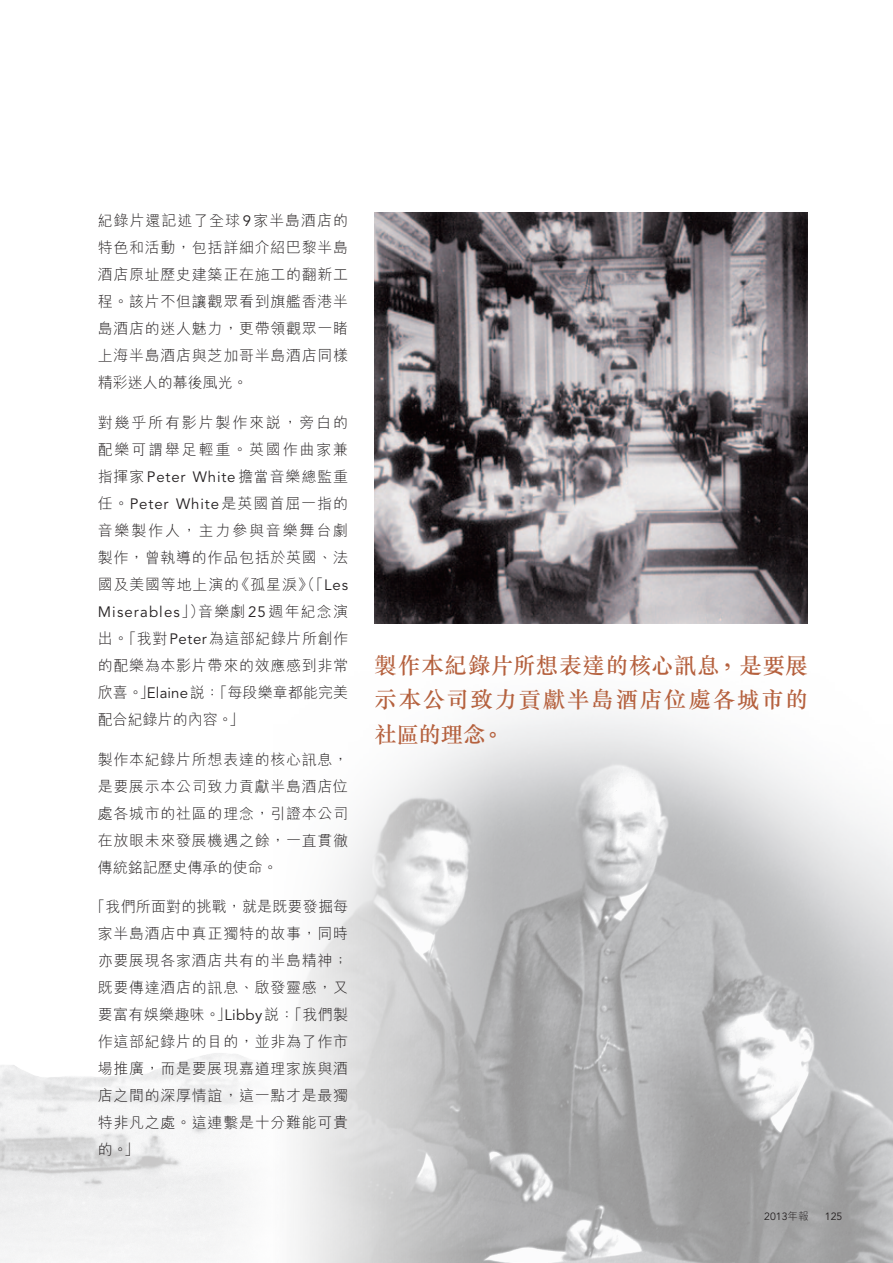
<style>
.page{position:relative;width:893px;height:1263px;background:#fff}
.page>*{position:absolute;margin:0;border:0;box-sizing:border-box;transform-origin:0 0}
.C_Call_out{font:500 22.5px/34.5px "M Sung HK";letter-spacing:.05em;color:#b5613e;text-align:justify}
.C_Body{font:300 15px/27px "M Hei HK";letter-spacing:.045em;color:#231f20;text-align:justify}
.t1{font:10.5px "Avenir";color:#231f20}
.s1{font-family:"Avenir";font-weight:400}
.s2{font-family:"M Hei HK";font-weight:300}
</style>
<div class="page">
<img style="left:296px;top:712px;width:597px;height:551px">
<img style="left:374px;top:213px;width:434px;height:411px">
<img style="left:0;top:1035px;width:317px;height:228px">
<p class="C_Body" style="left:98px;top:206px;width:252px">紀錄片還記述了全球<span class="s1">9</span>家半島酒店的特色和活動，包括詳細介紹巴黎半島酒店原址歷史建築正在施工的翻新工程。該片不但讓觀眾看到旗艦香港半島酒店的迷人魅力，更帶領觀眾一睹上海半島酒店與芝加哥半島酒店同樣精彩迷人的幕後風光。</p>
<p class="C_Body" style="left:98px;top:408px;width:252px">對幾乎所有影片製作來說，旁白的配樂可謂舉足輕重。英國作曲家兼指揮家<span class="s1">Peter White</span>擔當音樂總監重任。<span class="s1">Peter White</span>是英國首屈一指的音樂製作人，主力參與音樂舞台劇製作，曾執導的作品包括於英國、法國及美國等地上演的《孤星淚》（「<span class="s1">Les Miserables</span>」）音樂劇<span class="s1">25</span>週年紀念演出。「我對<span class="s1">Peter</span>為這部紀錄片所創作的配樂為本影片帶來的效應感到非常欣喜。」<span class="s1">Elaine</span>說：「每段樂章都能完美配合紀錄片的內容。」</p>
<p class="C_Body" style="left:98px;top:745px;width:252px">製作本紀錄片所想表達的核心訊息，是要展示本公司致力貢獻半島酒店位處各城市的社區的理念，引證本公司在放眼未來發展機遇之餘，一直貫徹傳統銘記歷史傳承的使命。</p>
<p class="C_Body" style="left:98px;top:893px;width:252px;text-indent:-8px">「我們所面對的挑戰，就是既要發掘每家半島酒店中真正獨特的故事，同時亦要展現各家酒店共有的半島精神；既要傳達酒店的訊息、啟發靈感，又要富有娛樂趣味。」<span class="s1">Libby</span>說：「我們製作這部紀錄片的目的，並非為了作市場推廣，而是要展現嘉道理家族與酒店之間的深厚情誼，這一點才是最獨特非凡之處。這連繫是十分難能可貴的。」</p>
<p class="C_Call_out" style="left:374px;top:648px;width:435px">製作本紀錄片所想表達的核心訊息，是要展示本公司致力貢獻半島酒店位處各城市的社區的理念。</p>
<p class="t1" style="left:764px;top:1211px;width:46px">2013<span class="s2">年報</span></p>
<p class="t1" style="left:825px;top:1211px;width:19px">125</p>
</div>
